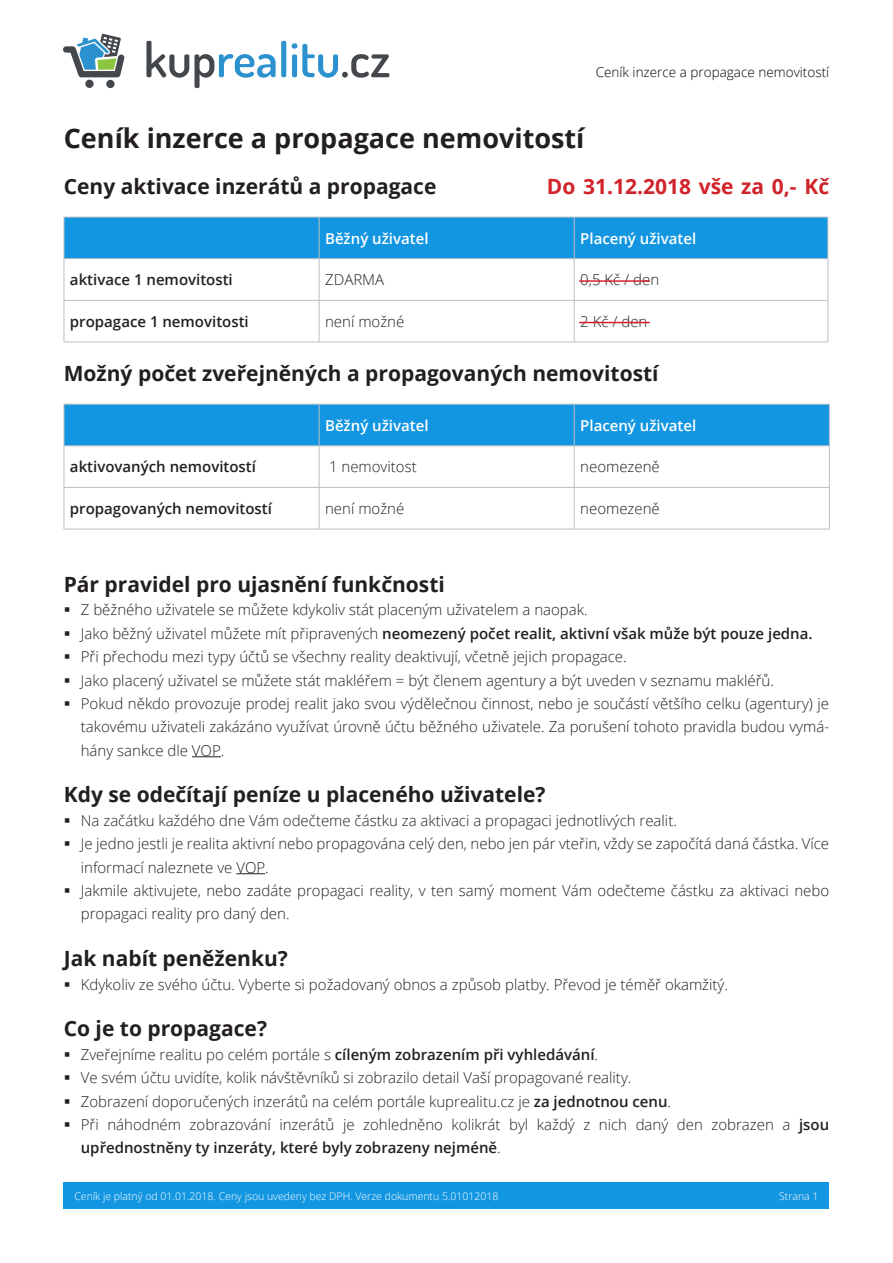
<style>
.page{position:relative;width:893px;height:1263px;background:#fff}
.page>*{position:absolute;margin:0;border:0;box-sizing:border-box;transform-origin:0 0}
.Styl_odstavce2{font:700 27px "Open Sans";color:#231f20}
.Styl_odstavce2-2{font:700 21px "Open Sans";color:#231f20}
.t1{font:700 21px "Open Sans";color:#d1232a}
.t2{font:300 15px/23.4px "Open Sans";color:#231f20}
.t3{font:600 15px "Open Sans";color:#231f20}
.t4{font:600 15px "Open Sans";color:#fff}
.t5{font:300 13.5px "Open Sans";color:#000}
.t6{font:300 10.5px "Open Sans";color:#fff}
.s1{font-weight:300}
.s2{font-weight:600}
</style>
<div class="page">
<svg style="left:63px;top:33px;width:62px;height:45px"></svg>
<div style="left:85px;top:80px;width:9px;height:8px;background:#44484c;border-radius:50%"></div>
<div style="left:106px;top:80px;width:9px;height:8px;background:#44484c;border-radius:50%"></div>
<svg style="left:146px;top:41px;width:140px;height:47px"></svg>
<svg style="left:292px;top:43px;width:97px;height:35px"></svg>
<div style="left:64px;top:1182px;width:765px;height:27px;background:#1396e2"></div>
<div style="left:65px;top:218px;width:763px;height:40px;background:#1396e2"></div>
<hr style="left:319px;top:217px;width:1px;height:41px;background:#bbc0c5">
<hr style="left:574px;top:217px;width:1px;height:41px;background:#bbc0c5">
<hr style="left:319px;top:259px;width:1px;height:41px;background:#bbc0c5">
<hr style="left:574px;top:259px;width:1px;height:41px;background:#bbc0c5">
<hr style="left:64px;top:300px;width:255px;height:1px;background:#bbc0c5">
<hr style="left:319px;top:300px;width:255px;height:1px;background:#bbc0c5">
<hr style="left:319px;top:300px;width:1px;height:42px;background:#bbc0c5">
<hr style="left:574px;top:300px;width:254px;height:1px;background:#bbc0c5">
<hr style="left:574px;top:300px;width:1px;height:42px;background:#bbc0c5">
<hr style="left:64px;top:217px;width:255px;height:1px;background:#bbc0c5">
<hr style="left:64px;top:217px;width:1px;height:41px;background:#bbc0c5">
<hr style="left:319px;top:217px;width:255px;height:1px;background:#bbc0c5">
<hr style="left:574px;top:217px;width:254px;height:1px;background:#bbc0c5">
<hr style="left:828px;top:217px;width:1px;height:41px;background:#bbc0c5">
<hr style="left:64px;top:258px;width:255px;height:1px;background:#bbc0c5">
<hr style="left:64px;top:259px;width:1px;height:41px;background:#bbc0c5">
<hr style="left:319px;top:258px;width:255px;height:1px;background:#bbc0c5">
<hr style="left:574px;top:258px;width:254px;height:1px;background:#bbc0c5">
<hr style="left:828px;top:259px;width:1px;height:41px;background:#bbc0c5">
<hr style="left:64px;top:300px;width:1px;height:42px;background:#bbc0c5">
<hr style="left:828px;top:300px;width:1px;height:42px;background:#bbc0c5">
<hr style="left:64px;top:342px;width:255px;height:1px;background:#bbc0c5">
<hr style="left:319px;top:342px;width:255px;height:1px;background:#bbc0c5">
<hr style="left:574px;top:342px;width:254px;height:1px;background:#bbc0c5">
<div style="left:65px;top:405px;width:764px;height:40px;background:#1396e2"></div>
<hr style="left:319px;top:404px;width:1px;height:42px;background:#bbc0c5">
<hr style="left:574px;top:404px;width:1px;height:42px;background:#bbc0c5">
<hr style="left:319px;top:446px;width:1px;height:41px;background:#bbc0c5">
<hr style="left:574px;top:446px;width:1px;height:41px;background:#bbc0c5">
<hr style="left:64px;top:487px;width:255px;height:1px;background:#bbc0c5">
<hr style="left:319px;top:487px;width:255px;height:1px;background:#bbc0c5">
<hr style="left:319px;top:488px;width:1px;height:41px;background:#bbc0c5">
<hr style="left:574px;top:487px;width:256px;height:1px;background:#bbc0c5">
<hr style="left:574px;top:488px;width:1px;height:41px;background:#bbc0c5">
<hr style="left:64px;top:404px;width:255px;height:1px;background:#bbc0c5">
<hr style="left:64px;top:404px;width:1px;height:42px;background:#bbc0c5">
<hr style="left:319px;top:404px;width:255px;height:1px;background:#bbc0c5">
<hr style="left:574px;top:404px;width:256px;height:1px;background:#bbc0c5">
<hr style="left:829px;top:404px;width:1px;height:42px;background:#bbc0c5">
<hr style="left:64px;top:445px;width:255px;height:1px;background:#bbc0c5">
<hr style="left:64px;top:446px;width:1px;height:41px;background:#bbc0c5">
<hr style="left:319px;top:445px;width:255px;height:1px;background:#bbc0c5">
<hr style="left:574px;top:445px;width:256px;height:1px;background:#bbc0c5">
<hr style="left:829px;top:446px;width:1px;height:41px;background:#bbc0c5">
<hr style="left:64px;top:488px;width:1px;height:41px;background:#bbc0c5">
<hr style="left:829px;top:488px;width:1px;height:41px;background:#bbc0c5">
<hr style="left:64px;top:529px;width:255px;height:1px;background:#bbc0c5">
<hr style="left:319px;top:529px;width:255px;height:1px;background:#bbc0c5">
<hr style="left:574px;top:529px;width:256px;height:1px;background:#bbc0c5">
<svg style="left:192px;top:756px;width:29px;height:1px"></svg>
<svg style="left:236px;top:873px;width:29px;height:1px"></svg>
<hr style="left:579px;top:280px;width:71px;height:2px;background:#d1232a">
<hr style="left:579px;top:322px;width:71px;height:1px;background:#d1232a">
<p class="t5" style="left:596px;top:63px;width:235px">Ceník inzerce a propagace nemovitostí</p>
<p class="Styl_odstavce2" style="left:64px;top:119px;width:522px">Ceník inzerce a propagace nemovitostí</p>
<p class="Styl_odstavce2-2" style="left:64px;top:172px;width:374px">Ceny aktivace inzerátů a propagace</p>
<p class="t1" style="left:547px;top:172px;width:284px">Do 31.12.2018 vše za 0,- Kč</p>
<p class="t4" style="left:325px;top:228px;width:105px">Běžný uživatel</p>
<p class="t4" style="left:580px;top:228px;width:117px">Placený uživatel</p>
<p class="t3" style="left:70px;top:269px;width:164px">aktivace 1 nemovitosti</p>
<p class="t2" style="left:325px;top:268px;width:61px">ZDARMA</p>
<p class="t2" style="left:580px;top:268px;width:81px">0,5 Kč / den</p>
<p class="t3" style="left:70px;top:311px;width:180px">propagace 1 nemovitosti</p>
<p class="t2" style="left:325px;top:309px;width:81px">není možné</p>
<p class="t2" style="left:580px;top:309px;width:69px">2 Kč / den</p>
<p class="Styl_odstavce2-2" style="left:64px;top:359px;width:596px">Možný počet zveřejněných a propagovaných nemovitostí</p>
<p class="t4" style="left:325px;top:415px;width:105px">Běžný uživatel</p>
<p class="t4" style="left:580px;top:415px;width:117px">Placený uživatel</p>
<p class="t3" style="left:70px;top:457px;width:188px">aktivovaných nemovitostí</p>
<p class="t2" style="left:329px;top:455px;width:89px">1 nemovitost</p>
<p class="t2" style="left:580px;top:455px;width:81px">neomezeně</p>
<p class="t3" style="left:70px;top:498px;width:203px">propagovaných nemovitostí</p>
<p class="t2" style="left:325px;top:496px;width:81px">není možné</p>
<p class="t2" style="left:580px;top:496px;width:81px">neomezeně</p>
<p class="Styl_odstavce2-2" style="left:64px;top:569px;width:383px">Pár pravidel pro ujasnění funkčnosti</p>
<p class="t2" style="left:81px;top:598px;width:508px">Z běžného uživatele se můžete kdykoliv stát placeným uživatelem a naopak.</p>
<p class="t3" style="left:81px;top:623px;width:733px"><span class="s1">Jako běžný uživatel můžete mít připravených</span> neomezený počet realit, aktivní však může být pouze jedna.</p>
<p class="t2" style="left:81px;top:644px;width:547px">Při přechodu mezi typy účtů se všechny reality deaktivují, včetně jejich propagace.</p>
<p class="t2" style="left:81px;top:668px;width:695px">Jako placený uživatel se můžete stát makléřem = být členem agentury a být uveden v seznamu makléřů.</p>
<p class="t2" style="left:81px;top:691px;width:750px;text-align:justify">Pokud někdo provozuje prodej realit jako svou výdělečnou činnost, nebo je součástí většího celku (agentury) je takovému uživateli zakázáno využívat úrovně účtu běžného uživatele. Za porušení tohoto pravidla budou vymá&shy;hány sankce dle VOP.</p>
<p class="Styl_odstavce2-2" style="left:64px;top:780px;width:483px">Kdy se odečítají peníze u placeného uživatele?</p>
<p class="t2" style="left:81px;top:808px;width:598px">Na začátku každého dne Vám odečteme částku za aktivaci a propagaci jednotlivých realit.</p>
<p class="t2" style="left:81px;top:832px;width:750px">Je jedno jestli je realita aktivní nebo propagována celý den, nebo jen pár vteřin, vždy se započítá daná částka. Více informací naleznete ve VOP.</p>
<p class="t2" style="left:81px;top:878px;width:750px">Jakmile aktivujete, nebo zadáte propagaci reality, v ten samý moment Vám odečteme částku za aktivaci nebo propagaci reality pro daný den.</p>
<p class="Styl_odstavce2-2" style="left:64px;top:944px;width:226px">Jak nabít peněženku?</p>
<p class="t2" style="left:81px;top:972px;width:649px">Kdykoliv ze svého účtu. Vyberte si požadovaný obnos a způsob platby. Převod je téměř okamžitý.</p>
<p class="Styl_odstavce2-2" style="left:64px;top:1014px;width:205px">Co je to propagace?</p>
<p class="t2" style="left:81px;top:1042px;width:519px">Zveřejníme realitu po celém portále s <span class="s2">cíleným zobrazením při vyhledávání</span>.</p>
<p class="t2" style="left:81px;top:1065px;width:552px">Ve svém účtu uvidíte, kolik návštěvníků si zobrazilo detail Vaší propagované reality.</p>
<p class="t2" style="left:81px;top:1089px;width:592px">Zobrazení doporučených inzerátů na celém portále kuprealitu.cz je <span class="s2">za jednotnou cenu</span>.</p>
<p class="t2" style="left:81px;top:1112px;width:750px">Při náhodném zobrazování inzerátů je zohledněno kolikrát byl každý z nich daný den zobrazen a <span class="s2">jsou upřednostněny ty inzeráty, které byly zobrazeny nejméně</span>.</p>
<p class="t6" style="left:74px;top:1189px;width:426px">Ceník je platný od 01.01.2018. Ceny jsou uvedeny bez DPH. Verze dokumentu 5.01012018</p>
<p class="t6" style="left:779px;top:1189px;width:41px">Strana 1</p>
</div>
